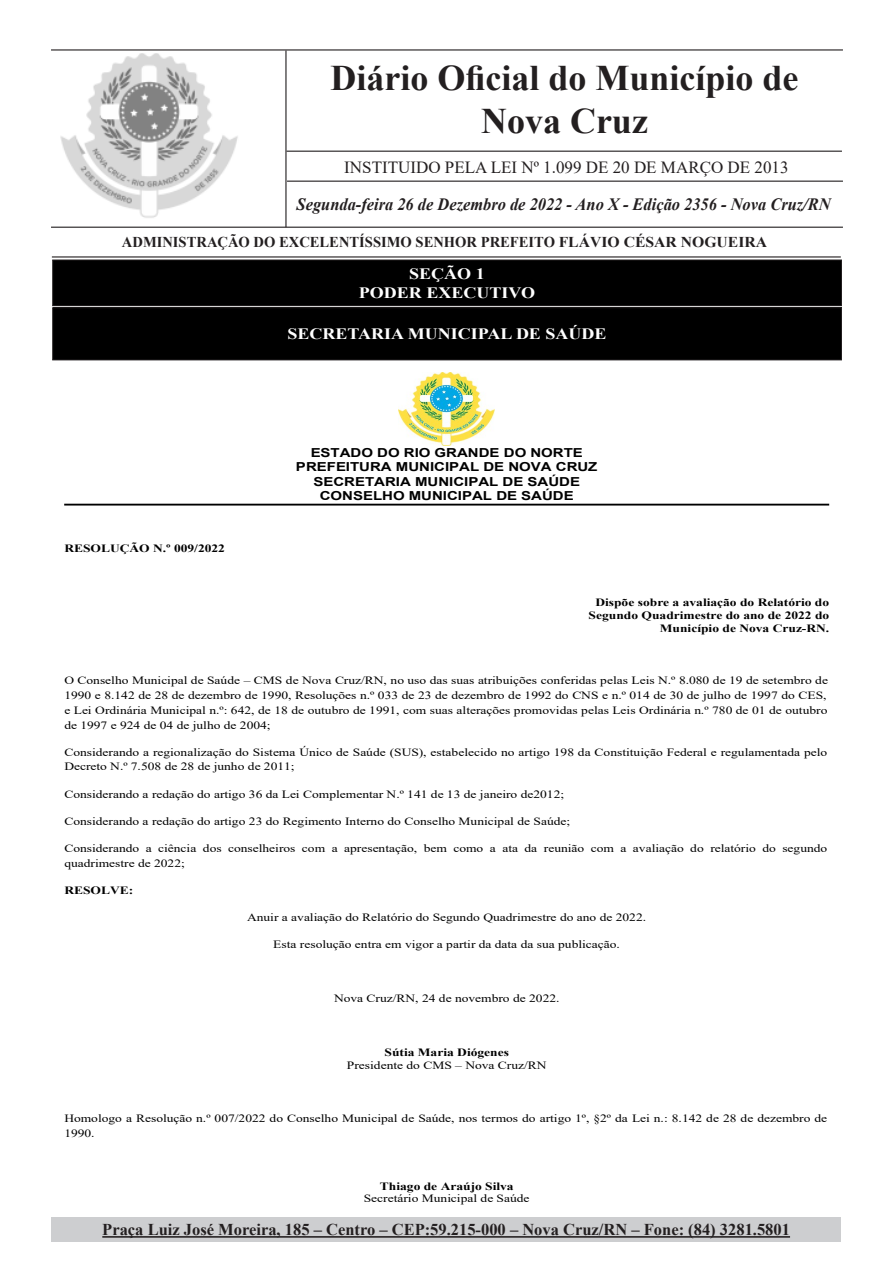
<style>
.page{position:relative;width:893px;height:1263px;background:#fff}
.page>*{position:absolute;margin:0;border:0;box-sizing:border-box;transform-origin:0 0}
.t1{font:700 36px/43.2px "Times New Roman";color:#231f20;text-align:center}
.t2{font:italic 700 17.25px "Times New Roman";color:#231f20;scale:.95 1}
.t3{font:16.95px "Times New Roman";color:#231f20}
.t4{font:700 16.5px "Times New Roman";color:#231f20}
.t5{font:700 15.75px "Times New Roman";color:#fff;scale:1.14 1}
.t6{font:700 15px "Times New Roman";color:#231f20}
.t7{font:700 12.45px/14.2px "Arial";color:#000;text-align:center;scale:1.21 1}
.t8{font:11.1px/14.7px "Times New Roman";color:#000;scale:1.21 1}
.t9{font:700 11.1px/12.8px "Times New Roman";color:#000;text-align:right;scale:1.21 1}
</style>
<div class="page">
<img style="left:54px;top:53px;width:231px;height:174px">
<hr style="left:51px;top:49px;width:792px;height:2px;background:#231f20">
<hr style="left:51px;top:227px;width:792px;height:1px;background:#231f20">
<hr style="left:52px;top:256px;width:789px;height:1px;background:#231f20">
<hr style="left:285px;top:51px;width:2px;height:176px;background:#231f20">
<hr style="left:287px;top:151px;width:555px;height:1px;background:#231f20">
<hr style="left:287px;top:181px;width:556px;height:1px;background:#231f20">
<div style="left:51px;top:1217px;width:790px;height:25px;background:#cdced0"></div>
<hr style="left:102px;top:1236px;width:688px;height:2px;background:#231f20">
<div style="left:53px;top:260px;width:788px;height:46px;background:#000"></div>
<div style="left:52px;top:259px;width:790px;height:47px;border:1px solid #231f20"></div>
<div style="left:53px;top:308px;width:788px;height:52px;background:#000"></div>
<div style="left:52px;top:307px;width:790px;height:53px;border:1px solid #231f20"></div>
<img style="left:399px;top:372px;width:95px;height:73px">
<hr style="left:64px;top:504px;width:765px;height:2px;background:#000">
<p class="t1" style="left:330px;top:55px;width:470px">Diário Oficial do Município de<br>Nova Cruz</p>
<p class="t3" style="left:344px;top:155px;width:446px">INSTITUIDO PELA LEI Nº 1.099 DE 20 DE MARÇO DE 2013</p>
<p class="t2" style="left:297px;top:193px;width:564px">Segunda-feira 26 de Dezembro de 2022 - Ano X - Edição 2356 - Nova Cruz/RN</p>
<p class="t6" style="left:122px;top:231px;width:647px">ADMINISTRAÇÃO DO EXCELENTÍSSIMO SENHOR PREFEITO FLÁVIO CÉSAR NOGUEIRA</p>
<p class="t5" style="left:409px;top:262px;width:68px">SEÇÃO 1</p>
<p class="t5" style="left:359px;top:281px;width:156px">PODER EXECUTIVO</p>
<p class="t5" style="left:288px;top:322px;width:281px">SECRETARIA MUNICIPAL DE SAÚDE</p>
<p class="t9" style="left:64px;top:542px;width:134px">RESOLUÇÃO N.º 009/2022</p>
<p class="t7" style="left:296px;top:446px;width:251px">ESTADO DO RIO GRANDE DO NORTE<br>PREFEITURA MUNICIPAL DE NOVA CRUZ<br>SECRETARIA MUNICIPAL DE SAÚDE<br>CONSELHO MUNICIPAL DE SAÚDE</p>
<p class="t9" style="left:589px;top:596px;width:200px">Dispõe sobre a avaliação do Relatório do<br>Segundo Quadrimestre do ano de 2022 do<br>Município de Nova Cruz-RN.</p>
<p class="t8" style="left:64px;top:673px;width:633px">O Conselho Municipal de Saúde – CMS de Nova Cruz/RN, no uso das suas atribuições conferidas pelas Leis N.º 8.080 de 19 de setembro de 1990 e 8.142 de 28 de dezembro de 1990, Resoluções n.º 033 de 23 de dezembro de 1992 do CNS e n.º 014 de 30 de julho de 1997 do CES, e Lei Ordinária Municipal n.º: 642, de 18 de outubro de 1991, com suas alterações promovidas pelas Leis Ordinária n.º 780 de 01 de outubro de 1997 e 924 de 04 de julho de 2004;</p>
<p class="t8" style="left:64px;top:745px;width:632px">Considerando a regionalização do Sistema Único de Saúde (SUS), estabelecido no artigo 198 da Constituição Federal e regulamentada pelo<br>Decreto N.º 7.508 de 28 de junho de 2011;</p>
<p class="t8" style="left:64px;top:786px;width:415px">Considerando a redação do artigo 36 da Lei Complementar N.º 141 de 13 de janeiro de2012;</p>
<p class="t8" style="left:64px;top:814px;width:420px">Considerando a redação do artigo 23 do Regimento Interno do Conselho Municipal de Saúde;</p>
<p class="t8" style="left:64px;top:841px;width:632px">Considerando a ciência dos conselheiros com a apresentação, bem como a ata da reunião com a avaliação do relatório do segundo quadrimestre de 2022;</p>
<p class="t9" style="left:64px;top:884px;width:58px">RESOLVE:</p>
<p class="t8" style="left:247px;top:910px;width:331px">Anuir a avaliação do Relatório do Segundo Quadrimestre do ano de 2022.</p>
<p class="t8" style="left:273px;top:937px;width:288px">Esta resolução entra em vigor a partir da data da sua publicação.</p>
<p class="t8" style="left:334px;top:991px;width:188px">Nova Cruz/RN, 24 de novembro de 2022.</p>
<p class="t9" style="left:385px;top:1046px;width:104px">Sútia Maria Diógenes</p>
<p class="t8" style="left:347px;top:1058px;width:166px">Presidente do CMS – Nova Cruz/RN</p>
<p class="t8" style="left:64px;top:1111px;width:632px">Homologo a Resolução n.º 007/2022 do Conselho Municipal de Saúde, nos termos do artigo 1º, §2º da Lei n.: 8.142 de 28 de dezembro de<br>1990.</p>
<p class="t9" style="left:380px;top:1180px;width:112px">Thiago de Araújo Silva</p>
<p class="t8" style="left:364px;top:1191px;width:139px">Secretário Municipal de Saúde</p>
<p class="t4" style="left:102px;top:1218px;width:689px">Praça Luiz José Moreira, 185 – Centro – CEP:59.215-000 – Nova Cruz/RN – Fone: (84) 3281.5801</p>
</div>
